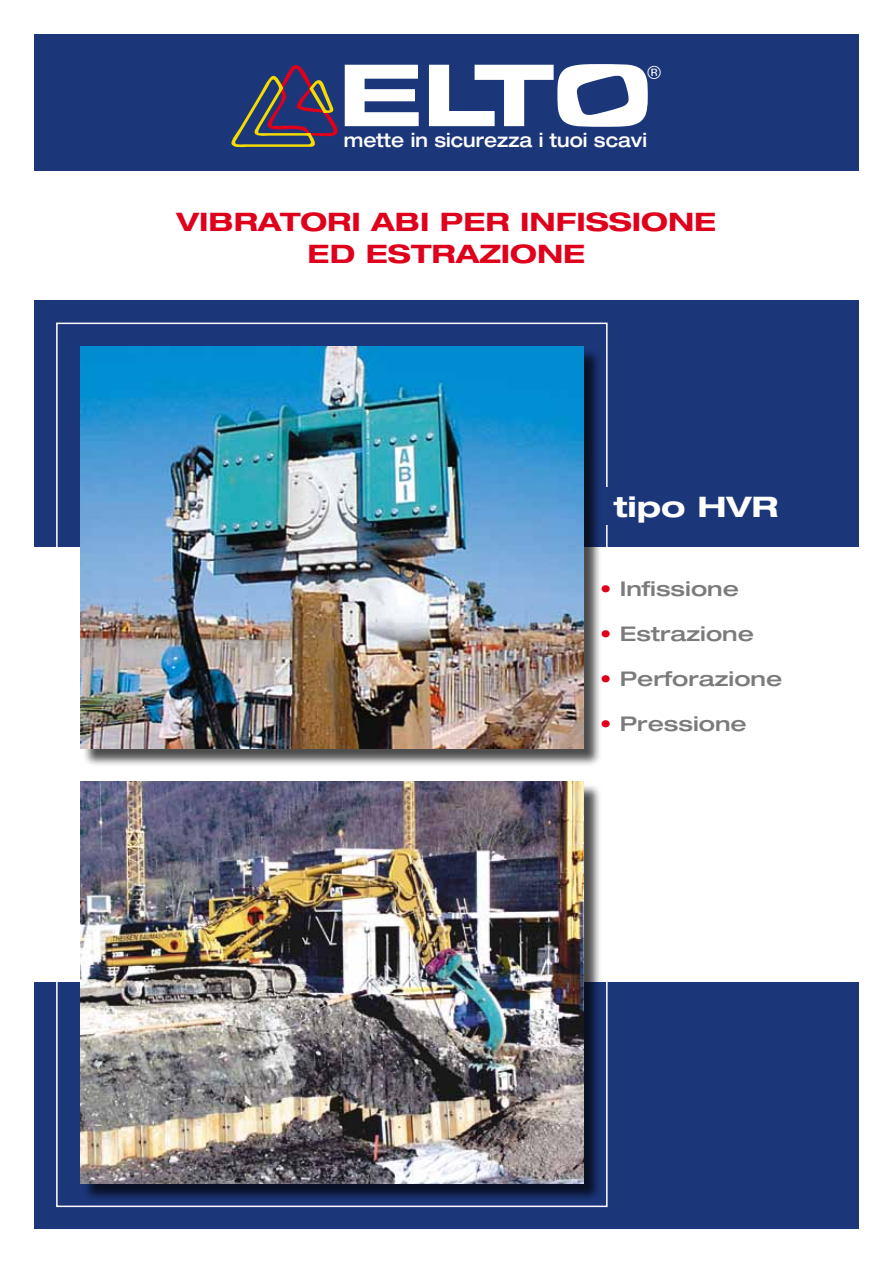
<style>
.page{position:relative;width:893px;height:1263px;background:#fff}
.page>*{position:absolute;margin:0;border:0;box-sizing:border-box;transform-origin:0 0}
.t1{font:700 expanded 28.35px "Helvetica Neue";color:#fff;scale:1.11 1}
.t2{font:700 expanded 25.5px/32.4px "Helvetica Neue";color:#df001c;text-align:center;scale:1.11 1}
.t3{font:500 expanded 20.25px "Helvetica Neue";color:#7b7b7b;scale:1.11 1}
.t4{font:500 expanded 19.5px "Helvetica Neue";color:#fff;scale:.93 1}
.t5{font:18.3px "Helvetica";color:#fff}
.s1{color:#df001c}
</style>
<div class="page">
<div style="left:34px;top:300px;width:825px;height:247px;background:#1b377a"></div>
<div style="left:34px;top:982px;width:825px;height:247px;background:#1b377a"></div>
<div style="left:34px;top:34px;width:825px;height:136px;background:#1b377a"></div>
<svg style="left:429px;top:64px;width:219px;height:63px"></svg>
<svg style="left:231px;top:65px;width:188px;height:82px"></svg>
<div style="left:83px;top:348px;width:519px;height:419px;background:#000;opacity:.7"></div>
<img style="left:80px;top:346px;width:503px;height:402px">
<div style="left:83px;top:783px;width:519px;height:419px;background:#000;opacity:.7"></div>
<img style="left:80px;top:781px;width:503px;height:402px">
<p class="t5" style="left:647px;top:57px;width:15px">®</p>
<p class="t4" style="left:344px;top:128px;width:328px">mette in sicurezza i tuoi scavi</p>
<p class="t2" style="left:177px;top:205px;width:488px">VIBRATORI ABI PER INFISSIONE<br>ED ESTRAZIONE</p>
<h1 class="t1" style="left:613px;top:489px;width:150px">tipo HVR</h1>
<p class="t3" style="left:600px;top:576px;width:126px"><span class="s1">•</span> Infissione</p>
<p class="t3" style="left:600px;top:621px;width:140px"><span class="s1">•</span> Estrazione</p>
<p class="t3" style="left:600px;top:666px;width:165px"><span class="s1">•</span> Perforazione</p>
<p class="t3" style="left:600px;top:711px;width:134px"><span class="s1">•</span> Pressione</p>
</div>
